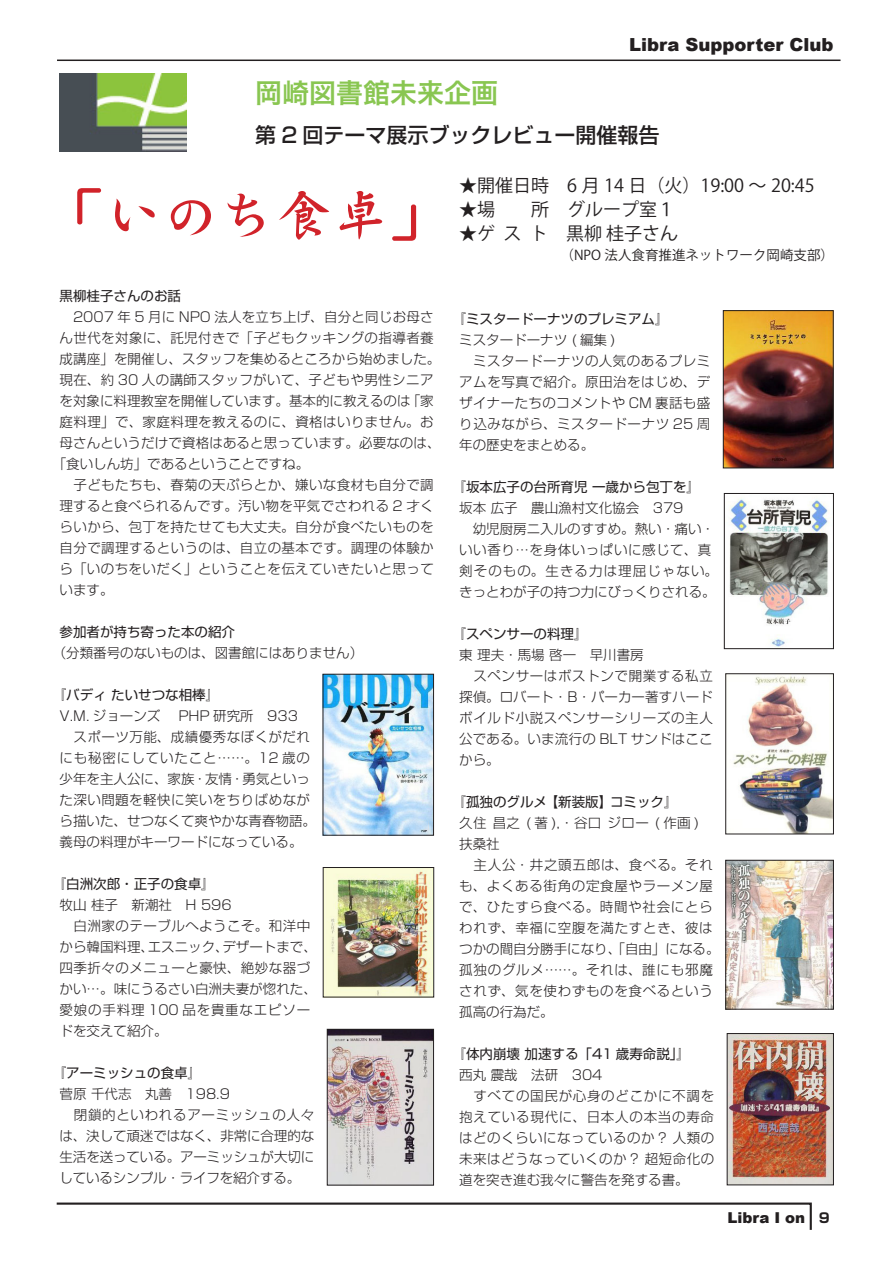
<style>
.page{position:relative;width:893px;height:1263px;background:#fff}
.page>*{position:absolute;margin:0;border:0;box-sizing:border-box;transform-origin:0 0}
.t1{font:54px "NIS GM 83 pv RKSJ H";letter-spacing:.05em;color:#d1232a}
.t2{font:27px "Hira Kaku Pro W6";color:#89c651}
.t3{font:500 21px "Shin Go Pro";color:#231f20}
.t4{font:18px "Koz Go Std";color:#231f20}
.t5{font:900 18px "Arial";color:#231f20}
.t6{font:900 15px "Arial";color:#231f20}
.t7{font:300 13.5px/21px "Shin Go Pro";letter-spacing:.03em;color:#231f20}
.t8{font:300 13.5px "Shin Go Pro";color:#231f20}
.t9{font:300 13.5px/21px "Shin Go Pro";letter-spacing:.05em;color:#231f20}
.t10{font:13.5px "Shin Go Pro";color:#231f20}
.t11{font:300 13.5px "Shin Go Pro";letter-spacing:.01em;color:#231f20}
.t12{font:300 13.5px "Shin Go Pro";letter-spacing:-.005em;color:#231f20}
.t13{font:13.5px "Koz Go Std";color:#231f20}
.t14{font:300 13.5px "Shin Go Pro";letter-spacing:.005em;color:#231f20}
.t15{font:300 13.5px "Shin Go Pro";letter-spacing:.065em;color:#231f20}
.t16{font:300 13.5px "Shin Go Pro";letter-spacing:.06em;color:#231f20}
.t17{font:300 13.5px "Shin Go Pro";letter-spacing:-.01em;color:#231f20}
.t18{font:300 13.5px "Shin Go Pro";letter-spacing:.08em;color:#231f20}
.t19{font:300 13.5px "Shin Go Pro";letter-spacing:.055em;color:#231f20}
.s1{font-family:"Shin Go Pro";font-weight:700;font-size:13.5px}
</style>
<div class="page">
<svg style="left:56px;top:1202px;width:756px;height:28px"></svg>
<hr style="left:57px;top:60px;width:783px;height:1px;background:#231f20">
<img style="left:60px;top:73px;width:126px;height:79px">
<img style="left:325px;top:676px;width:107px;height:157px">
<div style="left:323px;top:674px;width:111px;height:161px;border:1px solid #231f20"></div>
<img style="left:325px;top:869px;width:107px;height:126px">
<div style="left:323px;top:867px;width:111px;height:130px;border:1px solid #231f20"></div>
<img style="left:725px;top:312px;width:106px;height:154px">
<div style="left:723px;top:310px;width:110px;height:158px;border:1px solid #231f20"></div>
<img style="left:729px;top:497px;width:101px;height:150px">
<div style="left:724px;top:493px;width:110px;height:156px;border:1px solid #231f20"></div>
<img style="left:727px;top:675px;width:105px;height:157px">
<div style="left:725px;top:673px;width:109px;height:161px;border:1px solid #231f20"></div>
<img style="left:727px;top:862px;width:105px;height:145px">
<div style="left:725px;top:860px;width:109px;height:149px;border:1px solid #231f20"></div>
<img style="left:329px;top:1031px;width:103px;height:152px">
<div style="left:327px;top:1029px;width:107px;height:156px;border:1px solid #231f20"></div>
<img style="left:729px;top:1035px;width:103px;height:148px">
<div style="left:727px;top:1033px;width:107px;height:152px;border:1px solid #231f20"></div>
<h3 class="t5" style="left:629px;top:32px;width:206px">Libra Supporter Club</h3>
<h2 class="t2" style="left:255px;top:68px;width:244px">岡崎図書館未来企画</h2>
<h3 class="t3" style="left:255px;top:117px;width:406px">第 2 回テーマ展示ブックレビュー開催報告</h3>
<h1 class="t1" style="left:50px;top:187px;width:396px">「いのち食卓」</h1>
<p class="t10" style="left:60px;top:285px;width:123px">黒柳桂子さんのお話</p>
<p class="t7" style="left:73px;top:305px;width:362px">2007 年 5 月に NPO 法人を立ち上げ、自分と同じお母さ</p>
<p class="t7" style="left:60px;top:326px;width:376px">ん世代を対象に、託児付きで「子どもクッキングの指導者養</p>
<p class="t11" style="left:60px;top:348px;width:382px">成講座」を開催し、スタッフを集めるところから始めました。</p>
<p class="t7" style="left:60px;top:368px;width:376px">現在、約 30 人の講師スタッフがいて、子どもや男性シニア</p>
<p class="t8" style="left:60px;top:390px;width:376px">を対象に料理教室を開催しています。基本的に教えるのは「家</p>
<p class="t7" style="left:60px;top:410px;width:376px">庭料理」で、家庭料理を教えるのに、資格はいりません。お</p>
<p class="t11" style="left:60px;top:432px;width:383px">母さんというだけで資格はあると思っています。必要なのは、</p>
<p class="t8" style="left:53px;top:453px;width:258px">「食いしん坊」であるということですね。</p>
<p class="t7" style="left:73px;top:473px;width:362px">子どもたちも、春菊の天ぷらとか、嫌いな食材も自分で調</p>
<p class="t7" style="left:60px;top:494px;width:376px">理すると食べられるんです。汚い物を平気でさわれる 2 才く</p>
<p class="t7" style="left:60px;top:515px;width:376px">らいから、包丁を持たせても大丈夫。自分が食べたいものを</p>
<p class="t7" style="left:60px;top:536px;width:376px">自分で調理するというのは、自立の基本です。調理の体験か</p>
<p class="t7" style="left:60px;top:557px;width:376px">ら「いのちをいだく」ということを伝えていきたいと思って</p>
<p class="t7" style="left:60px;top:578px;width:56px">います。</p>
<p class="t10" style="left:60px;top:621px;width:177px">参加者が持ち寄った本の紹介</p>
<p class="t8" style="left:53px;top:642px;width:312px">（分類番号のないものは、図書館にはありません）</p>
<p class="t10" style="left:53px;top:684px;width:168px">『バディ たいせつな相棒』</p>
<p class="t7" style="left:60px;top:704px;width:102px">V.M. ジョーンズ</p>
<p class="t8" style="left:178px;top:705px;width:121px">PHP 研究所 933</p>
<p class="t7" style="left:73px;top:725px;width:238px">スポーツ万能、成績優秀なぼくがだれ</p>
<p class="t15" style="left:60px;top:747px;width:252px">にも秘密にしていたこと……。12 歳の</p>
<p class="t8" style="left:60px;top:768px;width:252px">少年を主人公に、家族・友情・勇気といっ</p>
<p class="t7" style="left:60px;top:788px;width:252px">た深い問題を軽快に笑いをちりばめなが</p>
<p class="t8" style="left:60px;top:810px;width:258px">ら描いた、せつなくて爽やかな青春物語。</p>
<p class="t8" style="left:60px;top:831px;width:245px">義母の料理がキーワードになっている。</p>
<p class="t10" style="left:53px;top:873px;width:163px">『白洲次郎・正子の食卓』</p>
<p class="t8" style="left:60px;top:894px;width:174px">牧山 桂子 新潮社 H 596</p>
<p class="t7" style="left:74px;top:914px;width:238px">白洲家のテーブルへようこそ。和洋中</p>
<p class="t8" style="left:60px;top:936px;width:259px">から韓国料理、エスニック、デザートまで、</p>
<p class="t7" style="left:60px;top:956px;width:252px">四季折々のメニューと豪快、絶妙な器づ</p>
<p class="t14" style="left:60px;top:978px;width:259px">かい…。味にうるさい白洲夫妻が惚れた、</p>
<p class="t16" style="left:60px;top:999px;width:252px">愛娘の手料理 100 品を貴重なエピソー</p>
<p class="t8" style="left:60px;top:1020px;width:110px">ドを交えて紹介。</p>
<p class="t10" style="left:53px;top:1062px;width:150px">『アーミッシュの食卓』</p>
<p class="t8" style="left:60px;top:1083px;width:172px">菅原 千代志 丸善 198.9</p>
<p class="t9" style="left:74px;top:1103px;width:242px">閉鎖的といわれるアーミッシュの人々</p>
<p class="t12" style="left:60px;top:1125px;width:256px">は、決して頑迷ではなく、非常に合理的な</p>
<p class="t12" style="left:60px;top:1146px;width:256px">生活を送っている。アーミッシュが大切に</p>
<p class="t17" style="left:60px;top:1167px;width:242px">しているシンプル・ライフを紹介する。</p>
<h3 class="t4" style="left:459px;top:175px;width:357px">★開催日時 6 月 14 日（火）19:00 ～ 20:45</h3>
<h3 class="t4" style="left:459px;top:199px;width:37px">★場</h3>
<h3 class="t4" style="left:531px;top:199px;width:145px">所 グループ室１</h3>
<h3 class="t4" style="left:459px;top:223px;width:220px">★ゲ ス ト 黒柳 桂子さん</h3>
<p class="t13" style="left:560px;top:247px;width:275px">（NPO 法人食育推進ネットワーク岡崎支部）</p>
<p class="t10" style="left:452px;top:308px;width:217px">『ミスタードーナツのプレミアム』</p>
<p class="t8" style="left:459px;top:329px;width:158px">ミスタードーナツ ( 編集 )</p>
<p class="t7" style="left:473px;top:349px;width:239px">ミスタードーナツの人気のあるプレミ</p>
<p class="t7" style="left:459px;top:370px;width:253px">アムを写真で紹介。原田治をはじめ、デ</p>
<p class="t7" style="left:459px;top:391px;width:253px">ザイナーたちのコメントや CM 裏話も盛</p>
<p class="t7" style="left:459px;top:412px;width:253px">り込みながら、ミスタードーナツ 25 周</p>
<p class="t8" style="left:459px;top:434px;width:136px">年の歴史をまとめる。</p>
<p class="t10" style="left:452px;top:476px;width:249px">『坂本広子の台所育児 一歳から包丁を』</p>
<p class="t8" style="left:459px;top:497px;width:226px">坂本 広子 農山漁村文化協会 379</p>
<p class="t8" style="left:473px;top:518px;width:243px">幼児厨房ニ入ルのすすめ。熱い・痛い・</p>
<p class="t7" style="left:459px;top:538px;width:254px">いい香り…を身体いっぱいに感じて、真</p>
<p class="t18" style="left:459px;top:560px;width:260px">剣そのもの。生きる力は理屈じゃない。</p>
<p class="t8" style="left:459px;top:581px;width:258px">きっとわが子の持つ力にびっくりされる。</p>
<p class="t10" style="left:452px;top:623px;width:136px">『スペンサーの料理』</p>
<p class="t8" style="left:459px;top:644px;width:186px">東 理夫・馬場 啓一 早川書房</p>
<p class="t7" style="left:473px;top:664px;width:241px">スペンサーはボストンで開業する私立</p>
<p class="t8" style="left:459px;top:686px;width:255px">探偵。ロバート・B・パーカー著すハード</p>
<p class="t7" style="left:459px;top:706px;width:255px">ボイルド小説スペンサーシリーズの主人</p>
<p class="t7" style="left:459px;top:727px;width:255px">公である。いま流行の BLT サンドはここ</p>
<p class="t7" style="left:459px;top:748px;width:42px">から。</p>
<p class="t10" style="left:452px;top:791px;width:226px">『孤独のグルメ 【新装版】コミック』</p>
<p class="t7" style="left:459px;top:811px;width:242px">久住 昌之 ( 著 ),・谷口 ジロー ( 作画 )扶桑社</p>
<p class="t9" style="left:459px;top:853px;width:262px;text-indent:14px">主人公・井之頭五郎は、食べる。それも、よくある街角の定食屋やラーメン屋で、ひたすら食べる。時間や社会にとらわれず、幸福に空腹を満たすとき、彼はつかの間自分勝手になり、「自由」になる。孤独のグルメ……。それは、誰にも邪魔されず、気を使わずものを食べるという孤高の行為だ。</p>
<p class="t10" style="left:452px;top:1043px;width:239px">『体内崩壊 加速する「41 歳寿命説」』</p>
<p class="t7" style="left:459px;top:1063px;width:145px">西丸 震哉 法研 304</p>
<p class="t9" style="left:473px;top:1084px;width:242px">すべての国民が心身のどこかに不調を</p>
<p class="t19" style="left:459px;top:1106px;width:256px">抱えている現代に、日本人の本当の寿命</p>
<p class="t7" style="left:459px;top:1126px;width:256px">はどのくらいになっているのか ? 人類の</p>
<p class="t7" style="left:459px;top:1147px;width:256px">未来はどうなっていくのか ? 超短命化の</p>
<p class="t8" style="left:459px;top:1169px;width:231px">道を突き進む我々に警告を発する書。</p>
<p class="t6" style="left:727px;top:1207px;width:104px">Libra I on <span class="s1">9</span></p>
</div>
